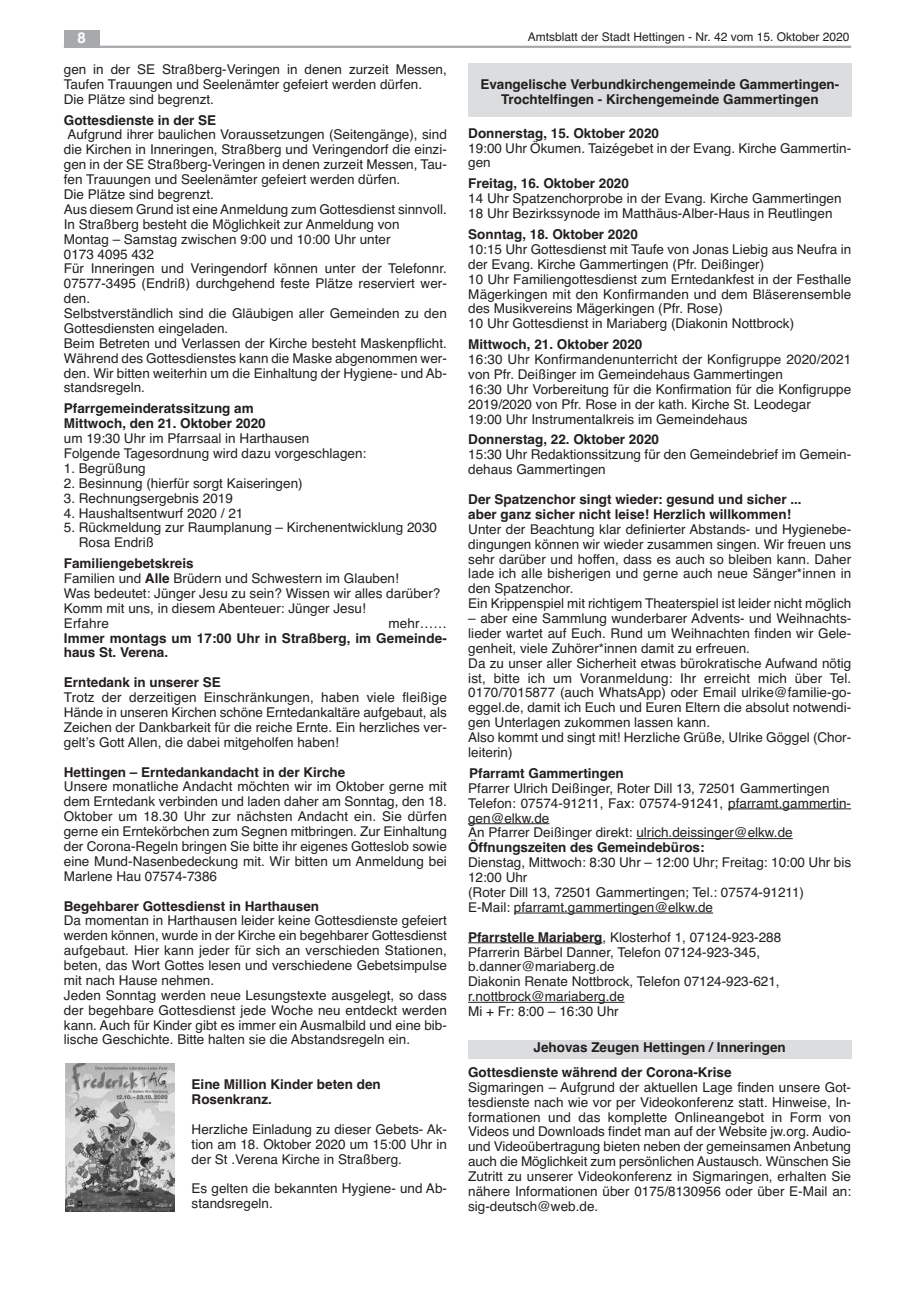
<style>
.page{position:relative;width:915px;height:1297px;background:#fff}
.page>*{position:absolute;margin:0;border:0;box-sizing:border-box;transform-origin:0 0}
.t1{font:700 15px "Helvetica";color:#fff}
.t2{font:13.5px/14.9px "Helvetica";color:#231f20}
.t3{font:700 13.5px/14.9px "Helvetica";color:#231f20}
.t4{font:12px "Helvetica";color:#231f20}
.s1{font-weight:700}
</style>
<div class="page">
<div style="left:468px;top:1040px;width:382px;height:18px;background:#dcdddf"></div>
<div style="left:468px;top:64px;width:382px;height:53px;background:#dcdddf"></div>
<hr style="left:727px;top:808px;width:119px;height:1px;background:#231f20">
<hr style="left:468px;top:823px;width:81px;height:1px;background:#231f20">
<hr style="left:636px;top:838px;width:156px;height:1px;background:#231f20">
<hr style="left:513px;top:913px;width:200px;height:1px;background:#231f20">
<hr style="left:468px;top:942px;width:134px;height:1px;background:#231f20">
<hr style="left:468px;top:1002px;width:156px;height:1px;background:#231f20">
<img style="left:66px;top:1063px;width:108px;height:149px">
<hr style="left:64px;top:46px;width:786px;height:2px;background:#a8a9ad">
<div style="left:64px;top:30px;width:35px;height:17px;background:#a8a9ad"></div>
<p class="t1" style="left:77px;top:29px;width:10px">8</p>
<p class="t4" style="left:527px;top:30px;width:323px">Amtsblatt der Stadt Hettingen - Nr. 42 vom 15. Oktober 2020</p>
<p class="t2" style="left:64px;top:62px;width:384px">gen in der SE Straßberg-Veringen in denen zurzeit Messen,<br>Taufen Trauungen und Seelenämter gefeiert werden dürfen.<br>Die Plätze sind begrenzt.</p>
<p class="t3" style="left:64px;top:112px;width:154px">Gottesdienste in der SE</p>
<p class="t2" style="left:64px;top:127px;width:384px">Aufgrund ihrer baulichen Voraussetzungen (Seitengänge), sind die Kirchen in Inneringen, Straßberg und Veringendorf die einzi&shy;gen in der SE Straßberg-Veringen in denen zurzeit Messen, Tau&shy;fen Trauungen und Seelenämter gefeiert werden dürfen.<br>Die Plätze sind begrenzt.<br>Aus diesem Grund ist eineAnmeldung zum Gottesdienst sinnvoll.<br>In Straßberg besteht die Möglichkeit zur Anmeldung von Montag – Samstag zwischen 9:00 und 10:00 Uhr unter<br>0173 4095 432<br>Für Inneringen und Veringendorf können unter der Telefonnr.<br>07577-3495 (Endriß) durchgehend feste Plätze reserviert wer&shy;den.<br>Selbstverständlich sind die Gläubigen aller Gemeinden zu den Gottesdiensten eingeladen.<br>Beim Betreten und Verlassen der Kirche besteht Maskenpflicht.<br>Während des Gottesdienstes kann die Maske abgenommen wer&shy;den. Wir bitten weiterhin um die Einhaltung der Hygiene- und Ab&shy;standsregeln.</p>
<p class="t3" style="left:64px;top:401px;width:203px">Pfarrgemeinderatssitzung am<br>Mittwoch, den 21. Oktober 2020</p>
<p class="t2" style="left:64px;top:431px;width:304px">um 19:30 Uhr im Pfarrsaal in Harthausen<br>Folgende Tagesordnung wird dazu vorgeschlagen:</p>
<p class="t2" style="left:64px;top:461px;width:83px">1. Begrüßung</p>
<p class="t2" style="left:64px;top:476px;width:240px">2. Besinnung (hierfür sorgt Kaiseringen)</p>
<p class="t2" style="left:64px;top:491px;width:170px">3. Rechnungsergebnis 2019</p>
<p class="t2" style="left:64px;top:505px;width:181px">4. Haushaltsentwurf 2020 / 21</p>
<p class="t2" style="left:79px;top:520px;width:359px;text-indent:-15px">5. Rückmeldung zur Raumplanung – Kirchenentwicklung 2030<br>Rosa Endriß</p>
<p class="t2" style="left:64px;top:556px;width:378px"><span class="s1">Familiengebetskreis<br></span>Familien und <span class="s1">Alle</span> Brüdern und Schwestern im Glauben!<br>Was bedeutet: Jünger Jesu zu sein? Wissen wir alles darüber?<br>Komm mit uns, in diesem Abenteuer: Jünger Jesu!<br>Erfahre</p>
<p class="t2" style="left:388px;top:616px;width:60px">mehr……</p>
<p class="t3" style="left:64px;top:630px;width:384px">Immer montags um 17:00 Uhr in Straßberg, im Gemeinde&shy;haus St. Verena.</p>
<p class="t3" style="left:64px;top:675px;width:158px">Erntedank in unserer SE</p>
<p class="t2" style="left:64px;top:690px;width:384px;text-align:justify">Trotz der derzeitigen Einschränkungen, haben viele fleißige Hände in unseren Kirchen schöne Erntedankaltäre aufgebaut, als Zeichen der Dankbarkeit für die reiche Ernte. Ein herzliches ver&shy;gelt’s Gott Allen, die dabei mitgeholfen haben!</p>
<p class="t3" style="left:64px;top:764px;width:283px">Hettingen – Erntedankandacht in der Kirche</p>
<p class="t2" style="left:64px;top:779px;width:384px;text-align:justify">Unsere monatliche Andacht möchten wir im Oktober gerne mit dem Erntedank verbinden und laden daher am Sonntag, den 18.<br>Oktober um 18.30 Uhr zur nächsten Andacht ein. Sie dürfen gerne ein Erntekörbchen zum Segnen mitbringen. Zur Einhaltung der Corona-Regeln bringen Sie bitte ihr eigenes Gotteslob sowie eine Mund-Nasenbedeckung mit. Wir bitten um Anmeldung bei Marlene Hau 07574-7386</p>
<p class="t3" style="left:64px;top:898px;width:257px">Begehbarer Gottesdienst in Harthausen</p>
<p class="t2" style="left:64px;top:913px;width:384px">Da momentan in Harthausen leider keine Gottesdienste gefeiert werden können, wurde in der Kirche ein begehbarer Gottesdienst aufgebaut. Hier kann jeder für sich an verschieden Stationen, beten, das Wort Gottes lesen und verschiedene Gebetsimpulse mit nach Hause nehmen.<br>Jeden Sonntag werden neue Lesungstexte ausgelegt, so dass der begehbare Gottesdienst jede Woche neu entdeckt werden kann. Auch für Kinder gibt es immer ein Ausmalbild und eine bib&shy;lische Geschichte. Bitte halten sie die Abstandsregeln ein.</p>
<p class="t3" style="left:191px;top:1077px;width:191px">Eine Million Kinder beten den<br>Rosenkranz.</p>
<p class="t2" style="left:191px;top:1122px;width:257px;text-align:justify">Herzliche Einladung zu dieser Gebets- Ak&shy;tion am 18. Oktober 2020 um 15:00 Uhr in der St .Verena Kirche in Straßberg.</p>
<p class="t2" style="left:191px;top:1181px;width:257px">Es gelten die bekannten Hygiene- und Ab&shy;standsregeln.</p>
<p class="t3" style="left:480px;top:77px;width:360px;text-align:center">Evangelische Verbundkirchengemeinde Gammertingen-<br>Trochtelfingen - Kirchengemeinde Gammertingen</p>
<p class="t3" style="left:468px;top:126px;width:192px">Donnerstag, 15. Oktober 2020</p>
<p class="t2" style="left:468px;top:140px;width:384px">19:00 Uhr Ökumen. Taizégebet in der Evang. Kirche Gammertin&shy;gen</p>
<p class="t3" style="left:468px;top:176px;width:162px">Freitag, 16. Oktober 2020</p>
<p class="t2" style="left:468px;top:191px;width:374px">14 Uhr Spatzenchorprobe in der Evang. Kirche Gammertingen<br>18 Uhr Bezirkssynode im Matthäus-Alber-Haus in Reutlingen</p>
<p class="t3" style="left:468px;top:227px;width:171px">Sonntag, 18. Oktober 2020</p>
<p class="t2" style="left:468px;top:242px;width:384px">10:15 Uhr Gottesdienst mit Taufe von Jonas Liebig aus Neufra in der Evang. Kirche Gammertingen (Pfr. Deißinger)<br>10 Uhr Familiengottesdienst zum Erntedankfest in der Festhalle Mägerkingen mit den Konfirmanden und dem Bläserensemble des Musikvereins Mägerkingen (Pfr. Rose)<br>10 Uhr Gottesdienst in Mariaberg (Diakonin Nottbrock)</p>
<p class="t3" style="left:468px;top:337px;width:176px">Mittwoch, 21. Oktober 2020</p>
<p class="t2" style="left:468px;top:352px;width:384px">16:30 Uhr Konfirmandenunterricht der Konfigruppe 2020/2021 von Pfr. Deißinger im Gemeindehaus Gammertingen<br>16:30 Uhr Vorbereitung für die Konfirmation für die Konfigruppe 2019/2020 von Pfr. Rose in der kath. Kirche St. Leodegar<br>19:00 Uhr Instrumentalkreis im Gemeindehaus</p>
<p class="t3" style="left:468px;top:432px;width:192px">Donnerstag, 22. Oktober 2020</p>
<p class="t2" style="left:468px;top:447px;width:384px">15:30 Uhr Redaktionssitzung für den Gemeindebrief im Gemein&shy;dehaus Gammertingen</p>
<p class="t3" style="left:468px;top:492px;width:335px">Der Spatzenchor singt wieder: gesund und sicher ... aber ganz sicher nicht leise! Herzlich willkommen!</p>
<p class="t2" style="left:468px;top:522px;width:384px">Unter der Beachtung klar definierter Abstands- und Hygienebe&shy;dingungen können wir wieder zusammen singen. Wir freuen uns sehr darüber und hoffen, dass es auch so bleiben kann. Daher lade ich alle bisherigen und gerne auch neue Sänger*innen in den Spatzenchor.<br>Ein Krippenspiel mit richtigem Theaterspiel ist leider nicht möglich</p>
<p class="t2" style="left:468px;top:611px;width:384px">– aber eine Sammlung wunderbarer Advents- und Weihnachts&shy;lieder wartet auf Euch. Rund um Weihnachten finden wir Gele&shy;genheit, viele Zuhörer*innen damit zu erfreuen.<br>Da zu unser aller Sicherheit etwas bürokratische Aufwand nötig ist, bitte ich um Voranmeldung: Ihr erreicht mich über Tel.<br>0170/7015877 (auch WhatsApp) oder Email ulrike@familie-go&shy;eggel.de, damit ich Euch und Euren Eltern die absolut notwendi&shy;gen Unterlagen zukommen lassen kann.<br>Also kommt und singt mit! Herzliche Grüße, Ulrike Göggel (Chor&shy;leiterin)</p>
<p class="t3" style="left:469px;top:766px;width:156px">Pfarramt Gammertingen</p>
<p class="t2" style="left:468px;top:781px;width:384px">Pfarrer Ulrich Deißinger, Roter Dill 13, 72501 Gammertingen Telefon: 07574-91211, Fax: 07574-91241, pfarramt.gammertin&shy;gen@elkw.de<br>An Pfarrer Deißinger direkt: ulrich.deissinger@elkw.de</p>
<p class="t3" style="left:468px;top:840px;width:238px">Öffnungszeiten des Gemeindebüros:</p>
<p class="t2" style="left:468px;top:855px;width:384px">Dienstag, Mittwoch: 8:30 Uhr – 12:00 Uhr; Freitag: 10:00 Uhr bis 12:00 Uhr<br>(Roter Dill 13, 72501 Gammertingen; Tel.: 07574-91211)<br>E-Mail: pfarramt.gammertingen@elkw.de</p>
<p class="t2" style="left:468px;top:929px;width:314px"><span class="s1">Pfarrstelle Mariaberg</span>, Klosterhof 1, 07124-923-288<br>Pfarrerin Bärbel Danner, Telefon 07124-923-345, b.danner@mariaberg.de<br>Diakonin Renate Nottbrock, Telefon 07124-923-621, r.nottbrock@mariaberg.de<br>Mi + Fr: 8:00 – 16:30 Uhr</p>
<p class="t3" style="left:468px;top:1034px;width:319px;line-height:25.2px;text-indent:65px">Jehovas Zeugen Hettingen / Inneringen<br>Gottesdienste während der Corona-Krise</p>
<p class="t2" style="left:468px;top:1080px;width:384px;text-align:justify">Sigmaringen – Aufgrund der aktuellen Lage finden unsere Got&shy;tesdienste nach wie vor per Videokonferenz statt. Hinweise, In&shy;formationen und das komplette Onlineangebot in Form von Videos und Downloads findet man auf der Website jw.org. Audio&shy;und Videoübertragung bieten neben der gemeinsamen Anbetung auch die Möglichkeit zum persönlichen Austausch. Wünschen Sie Zutritt zu unserer Videokonferenz in Sigmaringen, erhalten Sie nähere Informationen über 0175/8130956 oder über E-Mail an: sig-deutsch@web.de.</p>
</div>
